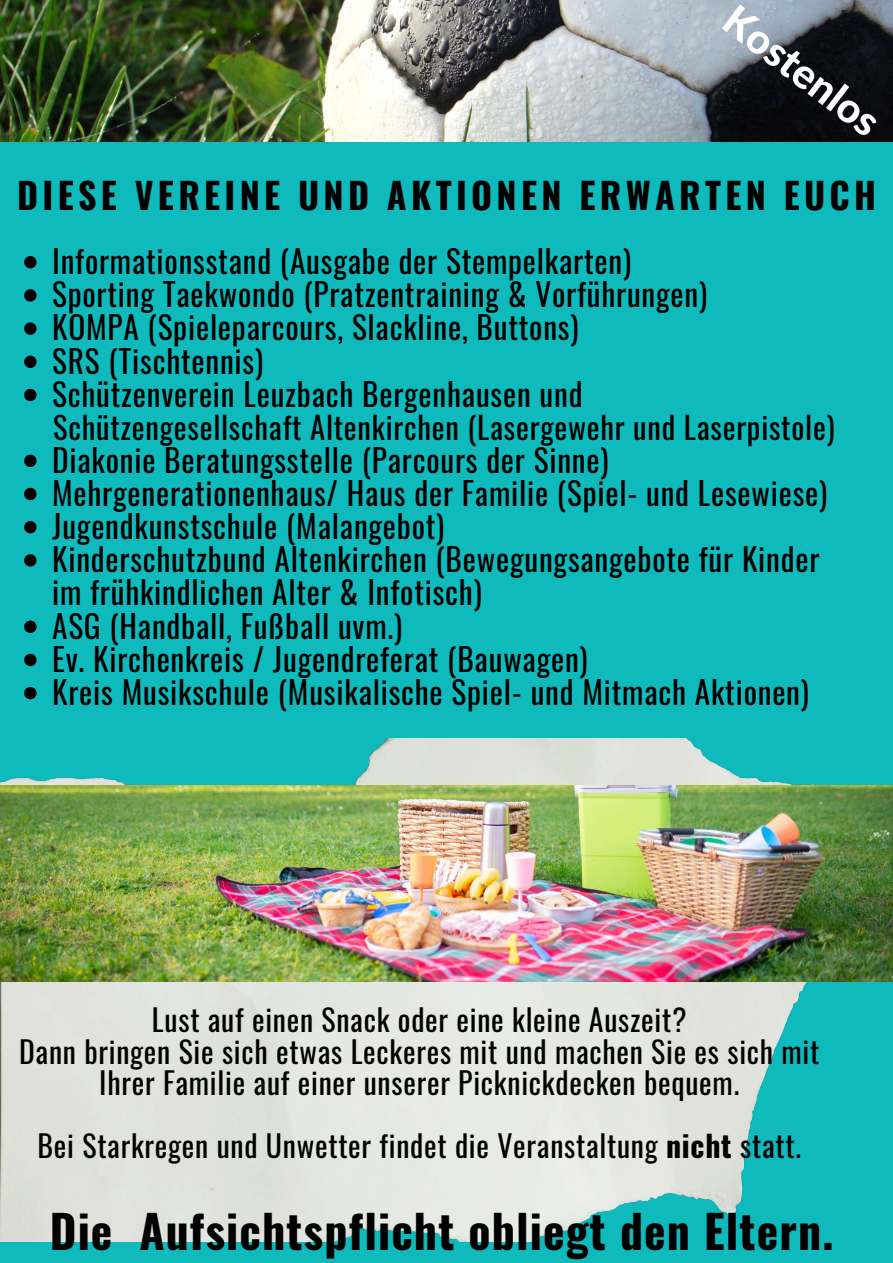
<style>
.page{position:relative;width:893px;height:1263px;background:#0fbabc}
.page>*{position:absolute;margin:0;border:0;box-sizing:border-box;transform-origin:0 0}
.t1{font:700 45.75px "Oswald";letter-spacing:.025em;color:#000}
.t2{font:800 41.25px "Lato Latin";color:#fff}
.t3{font:700 35.92px "Oswald";letter-spacing:.12em;color:#000}
.t4{font:31.35px/33.2px "Oswald";letter-spacing:.025em;color:#000}
.t5{font:30.6px "Oswald";letter-spacing:.025em;color:#000}
.t6{font:29.85px/31.5px "Oswald";letter-spacing:.025em;color:#000;text-align:center}
.s1{font-weight:700}
</style>
<div class="page">
<img style="left:0;top:0;width:893px;height:141px">
<img style="left:0;top:738px;width:839px;height:503px">
<img style="left:0;top:785px;width:893px;height:196px">
<svg style="left:24px;top:256px;width:13px;height:12px"></svg>
<svg style="left:24px;top:289px;width:13px;height:13px"></svg>
<svg style="left:24px;top:322px;width:13px;height:13px"></svg>
<svg style="left:24px;top:356px;width:13px;height:12px"></svg>
<svg style="left:24px;top:389px;width:13px;height:12px"></svg>
<svg style="left:24px;top:455px;width:13px;height:12px"></svg>
<svg style="left:24px;top:488px;width:13px;height:12px"></svg>
<svg style="left:24px;top:521px;width:13px;height:12px"></svg>
<svg style="left:24px;top:554px;width:13px;height:12px"></svg>
<svg style="left:24px;top:620px;width:13px;height:13px"></svg>
<svg style="left:24px;top:654px;width:13px;height:12px"></svg>
<svg style="left:24px;top:687px;width:13px;height:12px"></svg>
<h2 class="t2" style="left:742px;top:-4px;width:186px;rotate:37deg">Kostenlos</h2>
<p class="t3" style="left:17px;top:177px;width:860px">DIESE VEREINE UND AKTIONEN ERWARTEN EUCH</p>
<p class="t4" style="left:52px;top:242px;width:656px">Informationsstand (Ausgabe der Stempelkarten)<br>Sporting Taekwondo (Pratzentraining &amp; Vorführungen)<br>KOMPA (Spieleparcours, Slackline, Buttons)<br>SRS (Tischtennis)<br>Schützenverein Leuzbach Bergenhausen und</p>
<p class="t4" style="left:52px;top:440px;width:776px">Diakonie Beratungsstelle (Parcours der Sinne)<br>Mehrgenerationenhaus/ Haus der Familie (Spiel- und Lesewiese)<br>Jugendkunstschule (Malangebot)<br>Kinderschutzbund Altenkirchen (Bewegungsangebote für Kinder im frühkindlichen Alter &amp; Infotisch)<br>ASG (Handball, Fußball uvm.)<br>Ev. Kirchenkreis / Jugendreferat (Bauwagen)<br>Kreis Musikschule (Musikalische Spiel- und Mitmach Aktionen)</p>
<p class="t5" style="left:53px;top:400px;width:783px">Schützengesellschaft Altenkirchen (Lasergewehr und Laserpistole)</p>
<p class="t6" style="left:19px;top:1001px;width:801px">Lust auf einen Snack oder eine kleine Auszeit?<br>Dann bringen Sie sich etwas Leckeres mit und machen Sie es sich mit<br>Ihrer Familie auf einer unserer Picknickdecken bequem.</p>
<p class="t6" style="left:38px;top:1127px;width:765px">Bei Starkregen und Unwetter findet die Veranstaltung <span class="s1">nicht</span> statt.</p>
<h1 class="t1" style="left:50px;top:1207px;width:785px">Die Aufsichtspflicht obliegt den Eltern.</h1>
</div>
